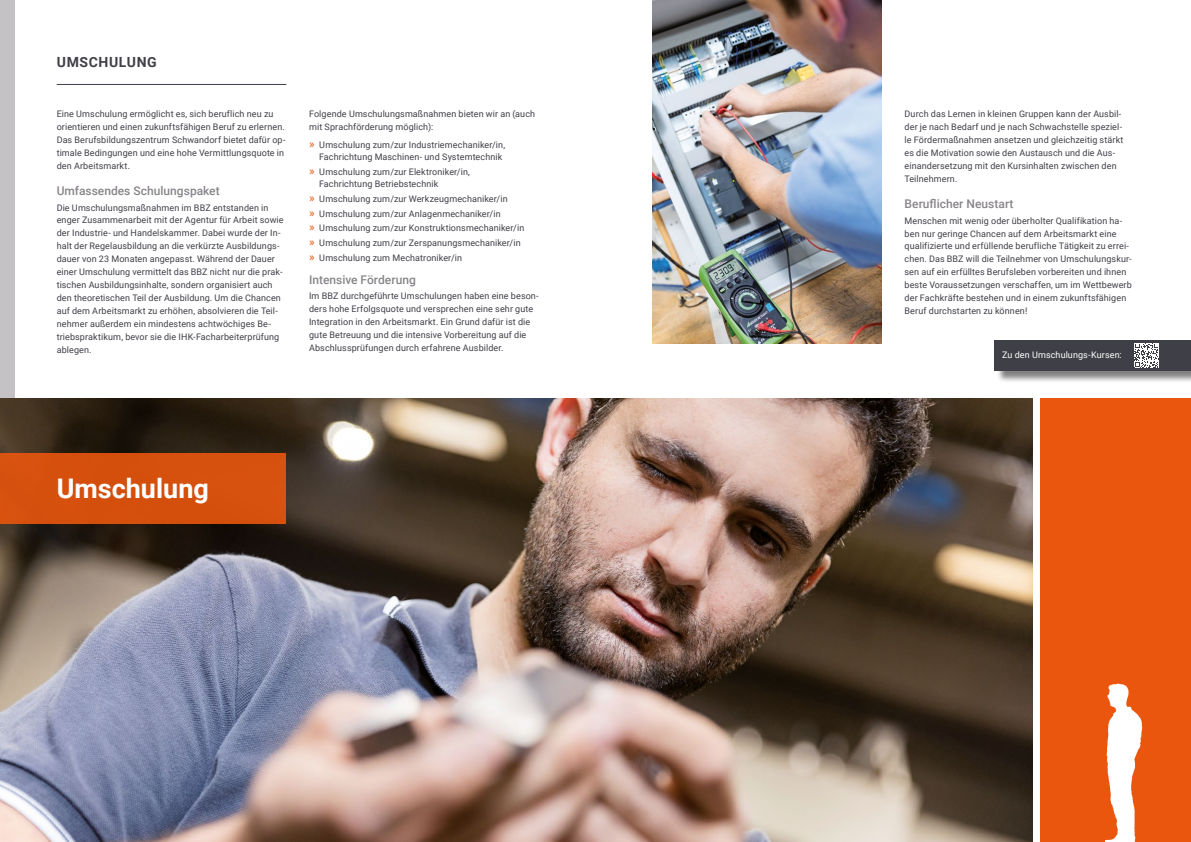
<style>
.page{position:relative;width:1191px;height:842px;background:#fff}
.page>*{position:absolute;margin:0;border:0;box-sizing:border-box;transform-origin:0 0}
.t1{font:700 27px "Roboto";color:#fff}
.t2{font:700 14px "Roboto";letter-spacing:.045em;color:#3f3f47}
.t3{font:500 12px "Roboto";color:#89858a}
.t4{font:9px/13px "Roboto";letter-spacing:.01em;color:#3f3f47}
.t5{font:9px "Roboto";letter-spacing:.01em;color:#fff}
.s1{font-size:11.7px;color:#ea560d}
</style>
<div class="page">
<div style="left:0;top:0;width:14px;height:842px;background:#c5c2c5"></div>
<div style="left:1040px;top:398px;width:151px;height:444px;background:#ea560d"></div>
<hr style="left:57px;top:84px;width:229px;height:1px;background:#3f3f47">
<img style="left:0;top:398px;width:1032px;height:444px">
<div style="left:0;top:453px;width:286px;height:71px;background:#d6500d"></div>
<img style="left:652px;top:0;width:230px;height:343px">
<img style="left:1105px;top:683px;width:38px;height:159px">
<svg style="left:1105px;top:841px;width:29px;height:1px"></svg>
<div style="left:996px;top:341px;width:195px;height:42px;background:#000;opacity:.5"></div>
<div style="left:994px;top:340px;width:197px;height:30px;background:#3f3f47"></div>
<svg style="left:1134px;top:343px;width:25px;height:25px"></svg>
<h2 class="t2" style="left:57px;top:52px;width:101px">UMSCHULUNG</h2>
<p class="t4" style="left:57px;top:107px;width:230px">Eine Umschulung ermöglicht es, sich beruflich neu zu orientieren und einen zukunftsfähigen Beruf zu erlernen.<br>Das Berufsbildungszentrum Schwandorf bietet dafür op&shy;timale Bedingungen und eine hohe Vermittlungsquote in den Arbeitsmarkt.</p>
<h3 class="t3" style="left:57px;top:182px;width:164px">Umfassendes Schulungspaket</h3>
<p class="t4" style="left:57px;top:200px;width:228px">Die Umschulungsmaßnahmen im BBZ entstanden in enger Zusammenarbeit mit der Agentur für Arbeit sowie der Industrie- und Handelskammer. Dabei wurde der In&shy;halt der Regelausbildung an die verkürzte Ausbildungs&shy;dauer von 23 Monaten angepasst. Während der Dauer einer Umschulung vermittelt das BBZ nicht nur die prak&shy;tischen Ausbildungsinhalte, sondern organisiert auch den theoretischen Teil der Ausbildung. Um die Chancen auf dem Arbeitsmarkt zu erhöhen, absolvieren die Teil&shy;nehmer außerdem ein mindestens achtwöchiges Be&shy;triebspraktikum, bevor sie die IHK-Facharbeiterprüfung ablegen.</p>
<p class="t4" style="left:309px;top:107px;width:228px">Folgende Umschulungsmaßnahmen bieten wir an (auch mit Sprachförderung möglich):</p>
<p class="t4" style="left:319px;top:138px;width:188px;line-height:12px;text-indent:-10px"><span class="s1">»</span> Umschulung zum/zur Industriemechaniker/in,<br>Fachrichtung Maschinen- und Systemtechnik</p>
<p class="t4" style="left:319px;top:165px;width:152px;line-height:12px;text-indent:-10px"><span class="s1">»</span> Umschulung zum/zur Elektroniker/in,<br>Fachrichtung Betriebstechnik</p>
<p class="t4" style="left:309px;top:191px;width:217px;line-height:14.8px"><span class="s1">»</span> Umschulung zum/zur Werkzeugmechaniker/in<br><span class="s1">»</span> Umschulung zum/zur Anlagenmechaniker/in<br><span class="s1">»</span> Umschulung zum/zur Konstruktionsmechaniker/in <span class="s1">»</span> Umschulung zum/zur Zerspanungsmechaniker/in <span class="s1">»</span> Umschulung zum Mechatroniker/in</p>
<h3 class="t3" style="left:309px;top:271px;width:108px">Intensive Förderung</h3>
<p class="t4" style="left:309px;top:289px;width:231px">Im BBZ durchgeführte Umschulungen haben eine beson&shy;ders hohe Erfolgsquote und versprechen eine sehr gute Integration in den Arbeitsmarkt. Ein Grund dafür ist die gute Betreuung und die intensive Vorbereitung auf die Abschlussprüfungen durch erfahrene Ausbilder.</p>
<h1 class="t1" style="left:57px;top:470px;width:154px">Umschulung</h1>
<p class="t4" style="left:904px;top:107px;width:220px">Durch das Lernen in kleinen Gruppen kann der Ausbil&shy;der je nach Bedarf und je nach Schwachstelle speziel&shy;le Fördermaßnahmen ansetzen und gleichzeitig stärkt es die Motivation sowie den Austausch und die Aus&shy;einandersetzung mit den Kursinhalten zwischen den Teilnehmern.</p>
<h3 class="t3" style="left:904px;top:195px;width:110px">Beruflicher Neustart</h3>
<p class="t4" style="left:904px;top:213px;width:229px">Menschen mit wenig oder überholter Qualifikation ha&shy;ben nur geringe Chancen auf dem Arbeitsmarkt eine qualifizierte und erfüllende berufliche Tätigkeit zu errei&shy;chen. Das BBZ will die Teilnehmer von Umschulungskur&shy;sen auf ein erfülltes Berufsleben vorbereiten und ihnen beste Voraussetzungen verschaffen, um im Wettbewerb der Fachkräfte bestehen und in einem zukunftsfähigen Beruf durchstarten zu können!</p>
<p class="t5" style="left:1002px;top:349px;width:121px">Zu den Umschulungs-Kursen:</p>
</div>
